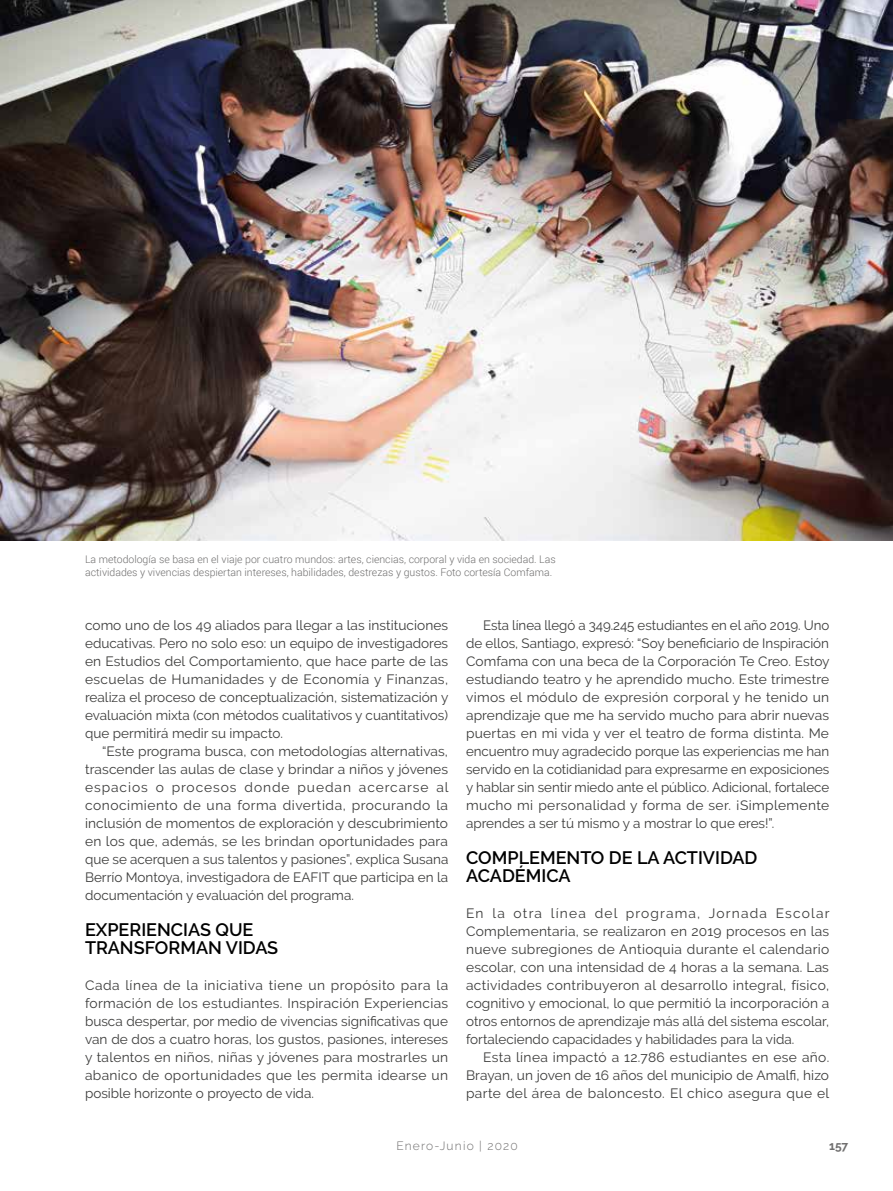
<style>
.page{position:relative;width:893px;height:1191px;background:#fff}
.page>*{position:absolute;margin:0;border:0;box-sizing:border-box;transform-origin:0 0}
.t1{font:600 18px/18px "Raleway";color:#000}
.t2{font:13.5px/18px "Raleway";color:#3c3c3b;text-align:justify}
.t3{font:300 12px "Raleway";letter-spacing:.1em;color:#706f6f}
.t4{font:700 12px "Raleway";color:#706f6f}
.t5{font:300 10.5px/13.5px "Roboto";color:#706f6f}
</style>
<div class="page">
<img style="left:0;top:0;width:893px;height:540px">
<p class="t5" style="left:85px;top:552px;width:472px">La metodología se basa en el viaje por cuatro mundos: artes, ciencias, corporal y vida en sociedad. Las actividades y vivencias despiertan intereses, habilidades, destrezas y gustos. Foto cortesía Comfama.</p>
<p class="t2" style="left:85px;top:616px;width:365px">como uno de los 49 aliados para llegar a las instituciones educativas. Pero no solo eso: un equipo de investigadores en Estudios del Comportamiento, que hace parte de las escuelas de Humanidades y de Economía y Finanzas, realiza el proceso de conceptualización, sistematización y evaluación mixta (con métodos cualitativos y cuantitativos) que permitirá medir su impacto.</p>
<p class="t2" style="left:85px;top:742px;width:365px;text-indent:17px">“Este programa busca, con metodologías alternativas, trascender las aulas de clase y brindar a niños y jóvenes espacios o procesos donde puedan acercarse al conocimiento de una forma divertida, procurando la inclusión de momentos de exploración y descubrimiento en los que, además, se les brindan oportunidades para que se acerquen a sus talentos y pasiones”, explica Susana Berrío Montoya, investigadora de EAFIT que participa en la documentación y evaluación del programa.</p>
<h1 class="t1" style="left:85px;top:921px;width:195px">EXPERIENCIAS QUE<br>TRANSFORMAN VIDAS</h1>
<p class="t2" style="left:85px;top:976px;width:365px">Cada línea de la iniciativa tiene un propósito para la formación de los estudiantes. Inspiración Experiencias busca despertar, por medio de vivencias significativas que van de dos a cuatro horas, los gustos, pasiones, intereses y talentos en niños, niñas y jóvenes para mostrarles un abanico de oportunidades que les permita idearse un posible horizonte o proyecto de vida.</p>
<p class="t2" style="left:466px;top:616px;width:365px;text-indent:17px">Esta línea llegó a 349.245 estudiantes en el año 2019. Uno de ellos, Santiago, expresó: “Soy beneficiario de Inspiración Comfama con una beca de la Corporación Te Creo. Estoy estudiando teatro y he aprendido mucho. Este trimestre vimos el módulo de expresión corporal y he tenido un aprendizaje que me ha servido mucho para abrir nuevas puertas en mi vida y ver el teatro de forma distinta. Me encuentro muy agradecido porque las experiencias me han servido en la cotidianidad para expresarme en exposiciones y hablar sin sentir miedo ante el público. Adicional, fortalece mucho mi personalidad y forma de ser. ¡Simplemente aprendes a ser tú mismo y a mostrar lo que eres!”.</p>
<h1 class="t1" style="left:466px;top:849px;width:293px">COMPLEMENTO DE LA ACTIVIDAD<br>ACADÉMICA</h1>
<p class="t2" style="left:466px;top:904px;width:365px">En la otra línea del programa, Jornada Escolar Complementaria, se realizaron en 2019 procesos en las nueve subregiones de Antioquia durante el calendario escolar, con una intensidad de 4 horas a la semana. Las actividades contribuyeron al desarrollo integral, físico, cognitivo y emocional, lo que permitió la incorporación a otros entornos de aprendizaje más allá del sistema escolar, fortaleciendo capacidades y habilidades para la vida.</p>
<p class="t2" style="left:466px;top:1048px;width:365px;text-indent:17px">Esta línea impactó a 12.786 estudiantes en ese año.<br>Brayan, un joven de 16 años del municipio de Amalfi, hizo parte del área de baloncesto. El chico asegura que el</p>
<p class="t3" style="left:396px;top:1139px;width:123px">Enero-Junio | 2020</p>
<p class="t4" style="left:829px;top:1139px;width:21px">157</p>
</div>
